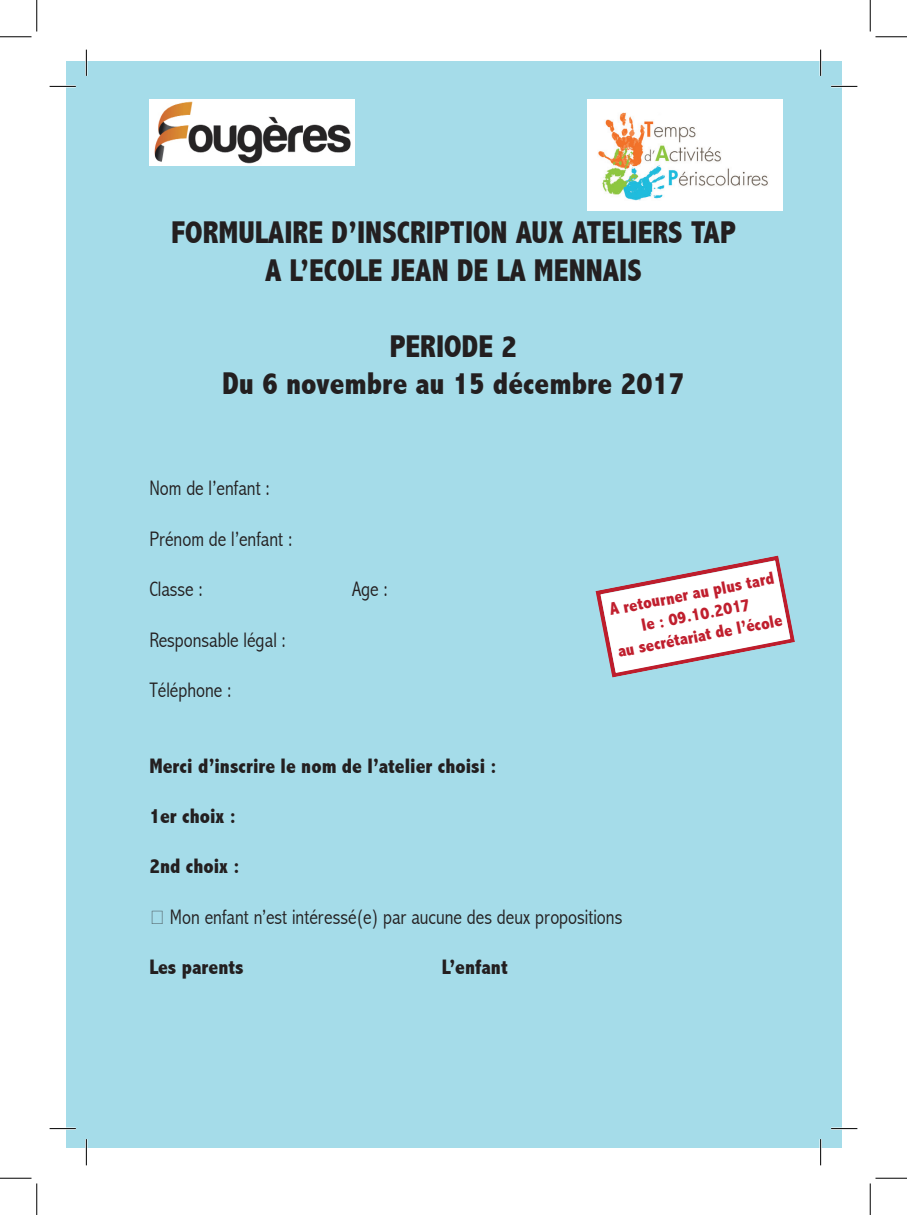
<style>
.page{position:relative;width:907px;height:1215px;background:#fff}
.page>*{position:absolute;margin:0;border:0;box-sizing:border-box;transform-origin:0 0}
.t1{font:800 condensed 31.5px "Abadi";color:#231f20}
.t2{font:300 condensed 21px "Abadi";color:#231f20}
.t3{font:800 condensed 21px "Abadi";color:#231f20}
.t4{font:800 condensed 17.85px/21.3px "Abadi";color:#c01f2e;text-align:center}
</style>
<div class="page">
<div style="left:67px;top:61px;width:775px;height:1086px;background:#a5dce9"></div>
<img style="left:149px;top:99px;width:206px;height:66px">
<img style="left:587px;top:99px;width:195px;height:111px">
<svg style="left:595px;top:555px;width:200px;height:122px"></svg>
<hr style="left:50px;top:85px;width:26px;height:2px;background:#fff">
<hr style="left:831px;top:85px;width:26px;height:2px;background:#fff">
<hr style="left:50px;top:1127px;width:26px;height:2px;background:#fff">
<hr style="left:831px;top:1127px;width:26px;height:2px;background:#fff">
<hr style="left:85px;top:50px;width:2px;height:26px;background:#fff">
<hr style="left:85px;top:1139px;width:2px;height:26px;background:#fff">
<hr style="left:819px;top:50px;width:3px;height:26px;background:#fff">
<hr style="left:819px;top:1139px;width:3px;height:26px;background:#fff">
<svg style="left:50px;top:86px;width:26px;height:1px"></svg>
<svg style="left:831px;top:86px;width:26px;height:1px"></svg>
<svg style="left:50px;top:1128px;width:26px;height:1px"></svg>
<svg style="left:831px;top:1128px;width:26px;height:1px"></svg>
<svg style="left:86px;top:50px;width:1px;height:26px"></svg>
<svg style="left:86px;top:1139px;width:1px;height:26px"></svg>
<svg style="left:820px;top:50px;width:1px;height:26px"></svg>
<svg style="left:820px;top:1139px;width:1px;height:26px"></svg>
<hr style="left:0;top:36px;width:32px;height:1px;background:#000">
<hr style="left:875px;top:36px;width:32px;height:1px;background:#000">
<hr style="left:0;top:1177px;width:32px;height:1px;background:#000">
<hr style="left:875px;top:1177px;width:32px;height:1px;background:#000">
<hr style="left:36px;top:0;width:1px;height:31px;background:#000">
<hr style="left:36px;top:1183px;width:1px;height:31px;background:#000">
<hr style="left:870px;top:0;width:1px;height:31px;background:#000">
<hr style="left:870px;top:1183px;width:1px;height:31px;background:#000">
<p class="t1" style="left:171px;top:214px;width:566px">FORMULAIRE D’INSCRIPTION AUX ATELIERS TAP</p>
<p class="t1" style="left:265px;top:252px;width:378px">A L’ECOLE JEAN DE LA MENNAIS</p>
<p class="t1" style="left:390px;top:328px;width:129px">PERIODE 2</p>
<p class="t1" style="left:222px;top:366px;width:464px">Du 6 novembre au 15 décembre 2017</p>
<p class="t2" style="left:149px;top:476px;width:122px">Nom de l’enfant :</p>
<p class="t2" style="left:149px;top:526px;width:145px">Prénom de l’enfant :</p>
<p class="t2" style="left:149px;top:577px;width:55px">Classe :</p>
<p class="t2" style="left:352px;top:577px;width:37px">Age :</p>
<p class="t2" style="left:149px;top:627px;width:138px">Responsable légal :</p>
<p class="t2" style="left:149px;top:678px;width:84px">Téléphone :</p>
<p class="t4" style="left:608px;top:599px;width:169px;rotate:-11deg">A retourner au plus tard le : 09.10.2017<br>au secrétariat de l’école</p>
<p class="t3" style="left:149px;top:753px;width:349px">Merci d’inscrire le nom de l’atelier choisi :</p>
<p class="t3" style="left:149px;top:804px;width:88px">1er choix :</p>
<p class="t3" style="left:149px;top:854px;width:92px">2nd choix :</p>
<p class="t2" style="left:149px;top:904px;width:474px">□ Mon enfant n’est intéressé(e) par aucune des deux propositions</p>
<p class="t3" style="left:149px;top:955px;width:96px">Les parents</p>
<p class="t3" style="left:442px;top:955px;width:67px">L’enfant</p>
</div>
